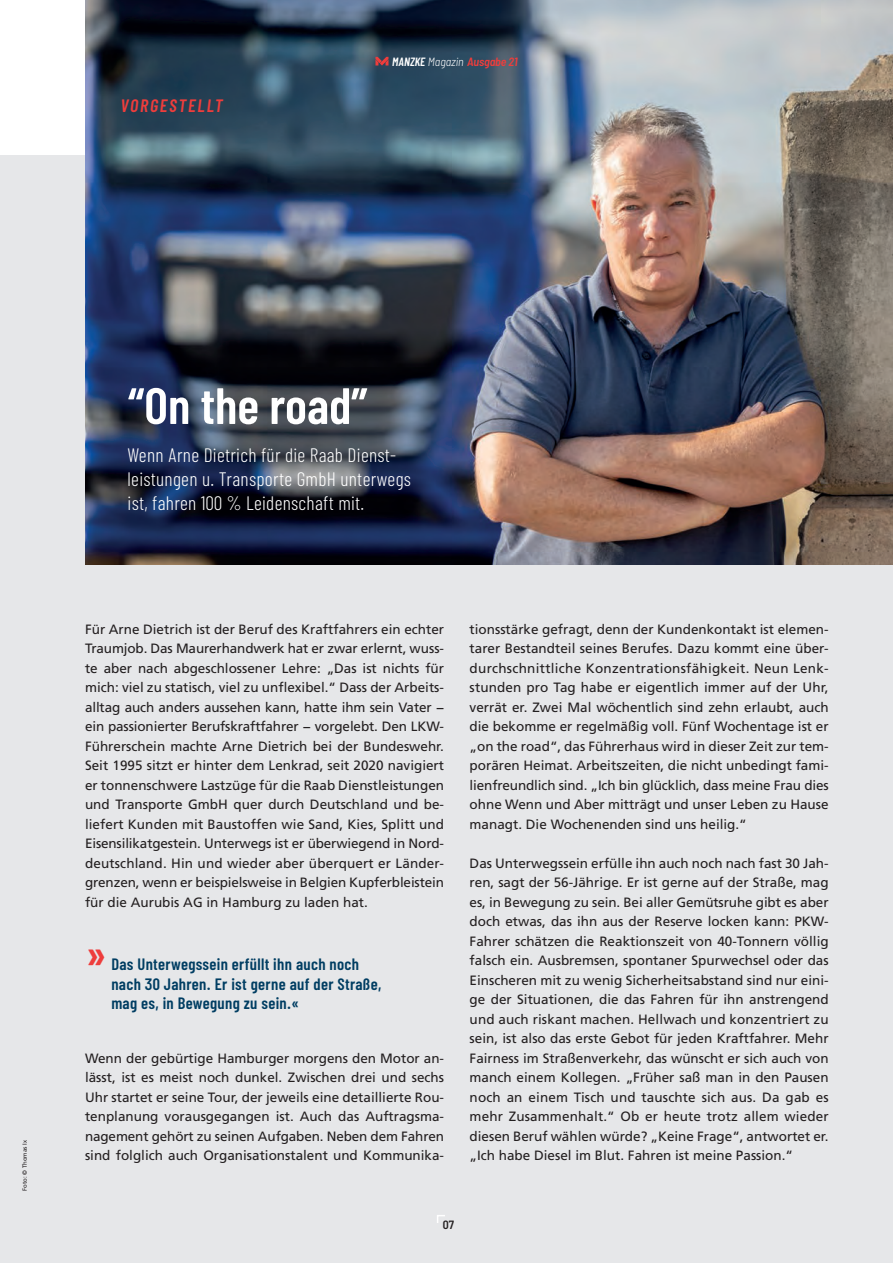
<style>
.page{position:relative;width:893px;height:1263px;background:#fff}
.page>*{position:absolute;margin:0;border:0;box-sizing:border-box;transform-origin:0 0}
.t1{font:600 51px "Barlow Condensed";color:#fff}
.t2{font:600 45px "Barlow Condensed";color:#ee3d3c}
.t3{font:300 19.5px "Barlow Condensed";letter-spacing:.015em;color:#fff}
.t4{font:italic 600 18px "Barlow Condensed";letter-spacing:.1em;color:#ee3d3c}
.t5{font:600 16.5px "Barlow Condensed";letter-spacing:.02em;color:#003d62}
.t6{font:13.5px/19.5px "Frutiger";color:#231f20;text-align:justify}
.t7{font:italic 600 semi-condensed 12px "Barlow";letter-spacing:-.01em;color:#ee3d3c}
.t8{font:600 semi-condensed 12px "Barlow";color:#231f20}
.t9{font:6px "Frutiger";color:#231f20}
.s1{font-family:"Barlow Condensed";font-stretch:normal;color:#fff}
.s2{font-weight:300;color:#fff}
</style>
<div class="page">
<div style="left:0;top:155px;width:893px;height:1108px;background:#e6e7e9"></div>
<img style="left:85px;top:0;width:808px;height:565px">
<svg style="left:437px;top:1215px;width:8px;height:8px"></svg>
<svg style="left:375px;top:57px;width:13px;height:9px"></svg>
<p class="t4" style="left:120px;top:94px;width:104px">VORGESTELLT</p>
<p class="t7" style="left:392px;top:54px;width:127px"><span class="s1">MANZKE</span> <span class="s2">Magazin</span> Ausgabe 21</p>
<p class="t9" style="left:21px;top:1191px;width:52px;rotate:-90deg">Foto: © Thomas Ix</p>
<p class="t1" style="left:128px;top:374px;width:241px">“On the road”</p>
<p class="t3" style="left:128px;top:443px;width:270px">Wenn Arne Dietrich für die Raab Dienst-</p>
<p class="t3" style="left:128px;top:467px;width:285px">leistungen u. Transporte GmbH unterwegs</p>
<p class="t3" style="left:128px;top:491px;width:238px">ist, fahren 100 % Leidenschaft mit.</p>
<p class="t6" style="left:85px;top:619px;width:361px">Für Arne Dietrich ist der Beruf des Kraftfahrers ein echter Traumjob. Das Maurerhandwerk hat er zwar erlernt, wuss&shy;te aber nach abgeschlossener Lehre: „Das ist nichts für mich: viel zu statisch, viel zu unflexibel.“ Dass der Arbeits&shy;alltag auch anders aussehen kann, hatte ihm sein Vater − ein passionierter Berufskraftfahrer − vorgelebt. Den LKW-Führerschein machte Arne Dietrich bei der Bundeswehr.<br>Seit 1995 sitzt er hinter dem Lenkrad, seit 2020 navigiert er tonnenschwere Lastzüge für die Raab Dienstleistungen und Transporte GmbH quer durch Deutschland und be&shy;liefert Kunden mit Baustoffen wie Sand, Kies, Splitt und Eisensilikatgestein. Unterwegs ist er überwiegend in Nord&shy;deutschland. Hin und wieder aber überquert er Länder&shy;grenzen, wenn er beispielsweise in Belgien Kupferbleistein für die Aurubis AG in Hamburg zu laden hat.</p>
<p class="t2" style="left:86px;top:926px;width:22px">»</p>
<p class="t5" style="left:111px;top:954px;width:249px">Das Unterwegssein erfüllt ihn auch noch</p>
<p class="t5" style="left:111px;top:973px;width:271px">nach 30 Jahren. Er ist gerne auf der Straße,</p>
<p class="t5" style="left:111px;top:993px;width:189px">mag es, in Bewegung zu sein.«</p>
<p class="t6" style="left:85px;top:1048px;width:361px">Wenn der gebürtige Hamburger morgens den Motor an&shy;lässt, ist es meist noch dunkel. Zwischen drei und sechs Uhr startet er seine Tour, der jeweils eine detaillierte Rou&shy;tenplanung vorausgegangen ist. Auch das Auftragsma&shy;nagement gehört zu seinen Aufgaben. Neben dem Fahren sind folglich auch Organisationstalent und Kommunika-</p>
<p class="t6" style="left:470px;top:619px;width:361px">tionsstärke gefragt, denn der Kundenkontakt ist elemen&shy;tarer Bestandteil seines Berufes. Dazu kommt eine über&shy;durchschnittliche Konzentrationsfähigkeit. Neun Lenk&shy;stunden pro Tag habe er eigentlich immer auf der Uhr, verrät er. Zwei Mal wöchentlich sind zehn erlaubt, auch die bekomme er regelmäßig voll. Fünf Wochentage ist er „on the road“, das Führerhaus wird in dieser Zeit zur tem&shy;porären Heimat. Arbeitszeiten, die nicht unbedingt fami&shy;lienfreundlich sind. „Ich bin glücklich, dass meine Frau dies ohne Wenn und Aber mitträgt und unser Leben zu Hause managt. Die Wochenenden sind uns heilig.“</p>
<p class="t6" style="left:470px;top:853px;width:361px">Das Unterwegssein erfülle ihn auch noch nach fast 30 Jah&shy;ren, sagt der 56-Jährige. Er ist gerne auf der Straße, mag es, in Bewegung zu sein. Bei aller Gemütsruhe gibt es aber doch etwas, das ihn aus der Reserve locken kann: PKW-Fahrer schätzen die Reaktionszeit von 40-Tonnern völlig falsch ein. Ausbremsen, spontaner Spurwechsel oder das Einscheren mit zu wenig Sicherheitsabstand sind nur eini&shy;ge der Situationen, die das Fahren für ihn anstrengend und auch riskant machen. Hellwach und konzentriert zu sein, ist also das erste Gebot für jeden Kraftfahrer. Mehr Fairness im Straßenverkehr, das wünscht er sich auch von manch einem Kollegen. „Früher saß man in den Pausen noch an einem Tisch und tauschte sich aus. Da gab es mehr Zusammenhalt.“ Ob er heute trotz allem wieder diesen Beruf wählen würde? „Keine Frage“, antwortet er. „Ich habe Diesel im Blut. Fahren ist meine Passion.“</p>
<p class="t8" style="left:443px;top:1217px;width:13px">07</p>
</div>
